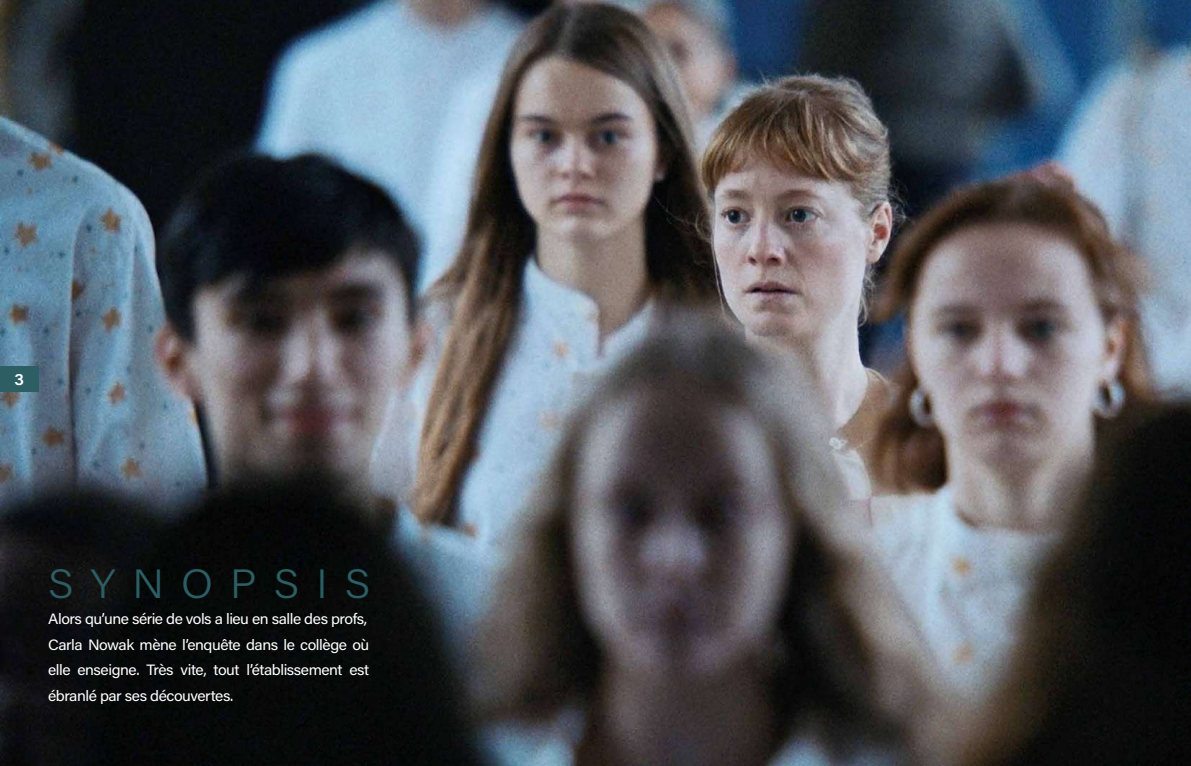
<style>
.page{position:relative;width:1191px;height:766px;background:#fff}
.page>*{position:absolute;margin:0;border:0;box-sizing:border-box;transform-origin:0 0}
.t1{font:300 40.8px "Acumin Pro";letter-spacing:.4em;color:#2c5e64;scale:1.05 1}
.t2{font:600 16.5px "Acumin Pro";color:#fff;scale:1.05 1}
.t3{font:15px/25.7px "Acumin Pro";letter-spacing:-.03em;color:#fff;scale:1.05 1}
</style>
<div class="page">
<img style="left:0;top:0;width:1191px;height:765px">
<div style="left:0;top:366px;width:38px;height:25px;background:#2c5e64"></div>
<p class="t2" style="left:14px;top:367px;width:11px">3</p>
<h1 class="t1" style="left:48px;top:555px;width:308px">SYNOPSIS</h1>
<p class="t3" style="left:48px;top:605px;width:307px">Alors qu’une série de vols a lieu en salle des profs, Carla Nowak mène l’enquête dans le collège où elle enseigne. Très vite, tout l’établissement est ébranlé par ses découvertes.</p>
</div>
